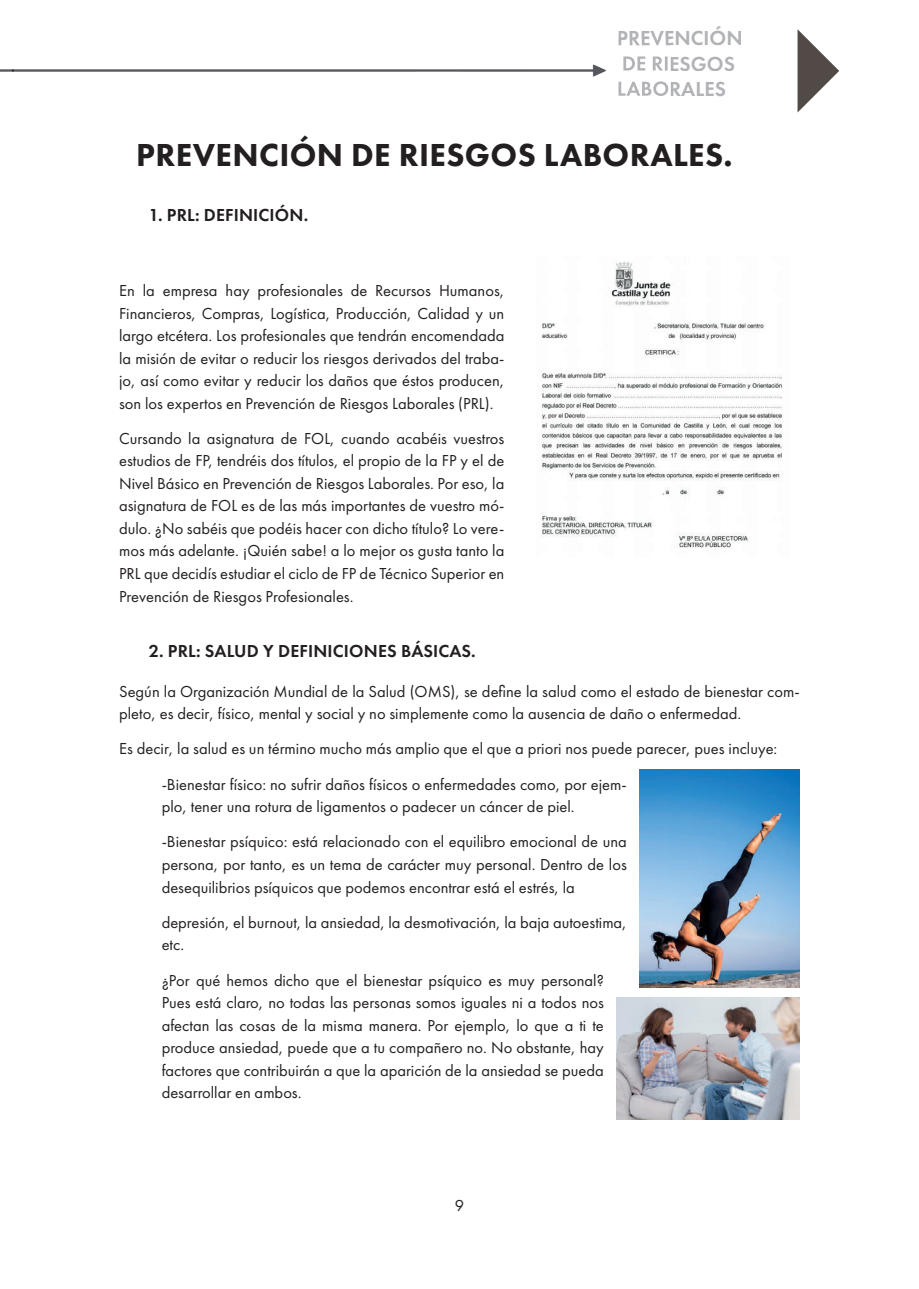
<style>
.page{position:relative;width:919px;height:1289px;background:#fff}
.page>*{position:absolute;margin:0;border:0;box-sizing:border-box;transform-origin:0 0}
.t1{font:800 33px "Futura PT";letter-spacing:.01em;color:#231f20}
.t2{font:600 21px/25.2px "Futura PT";color:#b2b3b7}
.t3{font:600 18px "Futura PT";letter-spacing:.01em;color:#231f20}
.t4{font:16.5px/22.5px "Futura PT";color:#231f20}
</style>
<div class="page">
<img style="left:0;top:64px;width:606px;height:13px">
<img style="left:13px;top:64px;width:1px;height:13px">
<svg style="left:797px;top:29px;width:42px;height:83px"></svg>
<img style="left:541px;top:262px;width:242px;height:286px">
<img style="left:639px;top:769px;width:160px;height:218px">
<img style="left:616px;top:997px;width:183px;height:122px">
<img style="left:618px;top:39px;width:52px;height:7px">
<img style="left:623px;top:56px;width:45px;height:15px">
<img style="left:618px;top:81px;width:51px;height:15px">
<p class="t2" style="left:617px;top:25px;width:127px">PREVENCIÓN<br>DE RIESGOS<br>LABORALES</p>
<h1 class="t1" style="left:136px;top:134px;width:597px">PREVENCIÓN DE RIESGOS LABORALES.</h1>
<p class="t3" style="left:149px;top:204px;width:161px">1. PRL: DEFINICIÓN.</p>
<p class="t4" style="left:119px;top:279px;width:387px;text-align:justify">En la empresa hay profesionales de Recursos Humanos, Financieros, Compras, Logística, Producción, Calidad y un largo etcétera. Los profesionales que tendrán encomendada la misión de evitar o reducir los riesgos derivados del traba&shy;jo, así como evitar y reducir los daños que éstos producen, son los expertos en Prevención de Riesgos Laborales (PRL).</p>
<p class="t4" style="left:119px;top:427px;width:387px;text-align:justify">Cursando la asignatura de FOL, cuando acabéis vuestros estudios de FP, tendréis dos títulos, el propio de la FP y el de Nivel Básico en Prevención de Riesgos Laborales. Por eso, la asignatura de FOL es de las más importantes de vuestro mó&shy;dulo. ¿No sabéis que podéis hacer con dicho título? Lo vere&shy;mos más adelante. ¡Quién sabe! a lo mejor os gusta tanto la PRL que decidís estudiar el ciclo de FP de Técnico Superior en Prevención de Riesgos Profesionales.</p>
<p class="t3" style="left:149px;top:639px;width:328px">2. PRL: SALUD Y DEFINICIONES BÁSICAS.</p>
<p class="t4" style="left:119px;top:679px;width:682px">Según la Organización Mundial de la Salud (OMS), se define la salud como el estado de bienestar com&shy;pleto, es decir, físico, mental y social y no simplemente como la ausencia de daño o enfermedad.</p>
<p class="t4" style="left:162px;top:731px;width:617px;line-height:35.2px;text-indent:-43px">Es decir, la salud es un término mucho más amplio que el que a priori nos puede parecer, pues incluye: -Bienestar físico: no sufrir daños físicos o enfermedades como, por ejem-</p>
<p class="t4" style="left:162px;top:789px;width:466px;line-height:35.2px">plo, tener una rotura de ligamentos o padecer un cáncer de piel. -Bienestar psíquico: está relacionado con el equilibro emocional de una</p>
<p class="t4" style="left:162px;top:853px;width:466px">persona, por tanto, es un tema de carácter muy personal. Dentro de los desequilibrios psíquicos que podemos encontrar está el estrés, la</p>
<p class="t4" style="left:162px;top:910px;width:466px">depresión, el burnout, la ansiedad, la desmotivación, la baja autoestima, etc.</p>
<p class="t4" style="left:162px;top:968px;width:443px;text-align:justify">¿Por qué hemos dicho que el bienestar psíquico es muy personal?<br>Pues está claro, no todas las personas somos iguales ni a todos nos afectan las cosas de la misma manera. Por ejemplo, lo que a ti te produce ansiedad, puede que a tu compañero no. No obstante, hay factores que contribuirán a que la aparición de la ansiedad se pueda desarrollar en ambos.</p>
<p class="t4" style="left:455px;top:1194px;width:11px">9</p>
</div>
